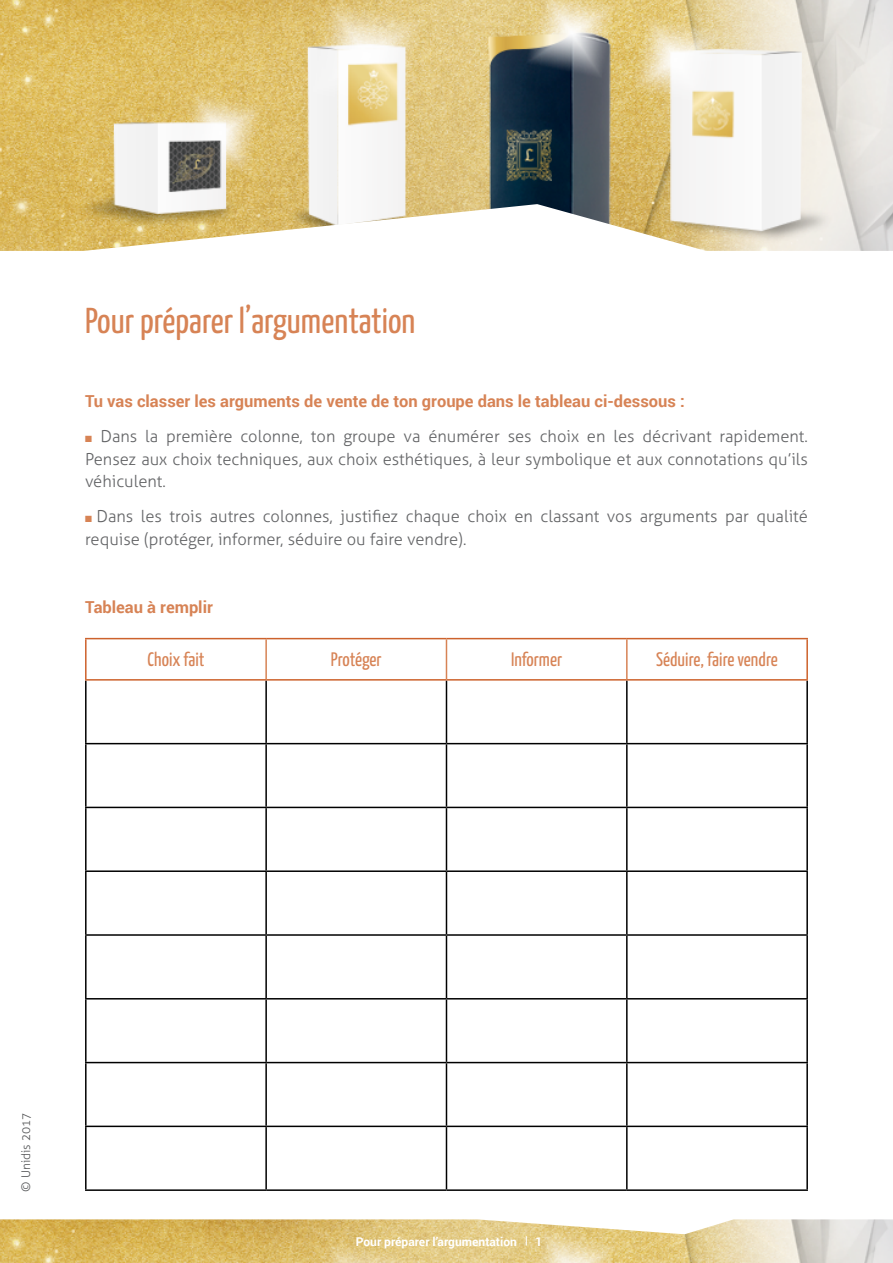
<style>
.page{position:relative;width:893px;height:1263px;background:#fff}
.page>*{position:absolute;margin:0;border:0;box-sizing:border-box;transform-origin:0 0}
.t1{font:36px "Yanone Kaffeesatz";color:#d78355}
.t2{font:19.5px "Yanone Kaffeesatz";color:#d78355}
.t3{font:300 16.5px/22.5px "Aller";color:#636466;text-align:justify}
.t4{font:700 16.5px "Roboto";color:#d78355}
.t5{font:700 12px "Roboto";color:#fff}
.t6{font:300 12px "Aller";color:#58595b}
.s1{color:#d78355}
</style>
<div class="page">
<img style="left:0;top:0;width:893px;height:251px">
<img style="left:0;top:1219px;width:893px;height:44px">
<hr style="left:85px;top:681px;width:2px;height:62px;background:#000">
<hr style="left:265px;top:681px;width:2px;height:62px;background:#000">
<hr style="left:446px;top:681px;width:1px;height:62px;background:#000">
<hr style="left:626px;top:681px;width:2px;height:62px;background:#000">
<hr style="left:806px;top:681px;width:2px;height:62px;background:#000">
<hr style="left:85px;top:743px;width:181px;height:1px;background:#000">
<hr style="left:85px;top:744px;width:2px;height:63px;background:#000">
<hr style="left:266px;top:743px;width:180px;height:1px;background:#000">
<hr style="left:265px;top:744px;width:2px;height:63px;background:#000">
<hr style="left:446px;top:743px;width:181px;height:1px;background:#000">
<hr style="left:446px;top:744px;width:1px;height:63px;background:#000">
<hr style="left:627px;top:743px;width:181px;height:1px;background:#000">
<hr style="left:626px;top:744px;width:2px;height:63px;background:#000">
<hr style="left:806px;top:744px;width:2px;height:63px;background:#000">
<hr style="left:627px;top:807px;width:181px;height:1px;background:#000">
<hr style="left:806px;top:808px;width:2px;height:62px;background:#000">
<hr style="left:446px;top:807px;width:181px;height:1px;background:#000">
<hr style="left:626px;top:808px;width:2px;height:62px;background:#000">
<hr style="left:266px;top:807px;width:180px;height:1px;background:#000">
<hr style="left:446px;top:808px;width:1px;height:62px;background:#000">
<hr style="left:85px;top:807px;width:181px;height:1px;background:#000">
<hr style="left:85px;top:808px;width:2px;height:62px;background:#000">
<hr style="left:265px;top:808px;width:2px;height:62px;background:#000">
<hr style="left:85px;top:870px;width:181px;height:2px;background:#000">
<hr style="left:85px;top:872px;width:2px;height:62px;background:#000">
<hr style="left:266px;top:870px;width:180px;height:2px;background:#000">
<hr style="left:265px;top:872px;width:2px;height:62px;background:#000">
<hr style="left:446px;top:870px;width:181px;height:2px;background:#000">
<hr style="left:446px;top:872px;width:1px;height:62px;background:#000">
<hr style="left:627px;top:870px;width:181px;height:2px;background:#000">
<hr style="left:626px;top:872px;width:2px;height:62px;background:#000">
<hr style="left:806px;top:872px;width:2px;height:62px;background:#000">
<hr style="left:627px;top:934px;width:181px;height:2px;background:#000">
<hr style="left:806px;top:936px;width:2px;height:62px;background:#000">
<hr style="left:627px;top:998px;width:181px;height:1px;background:#000">
<hr style="left:806px;top:999px;width:2px;height:63px;background:#000">
<hr style="left:626px;top:999px;width:2px;height:63px;background:#000">
<hr style="left:446px;top:934px;width:181px;height:2px;background:#000">
<hr style="left:626px;top:936px;width:2px;height:62px;background:#000">
<hr style="left:446px;top:998px;width:181px;height:1px;background:#000">
<hr style="left:266px;top:934px;width:180px;height:2px;background:#000">
<hr style="left:446px;top:936px;width:1px;height:62px;background:#000">
<hr style="left:85px;top:934px;width:181px;height:2px;background:#000">
<hr style="left:85px;top:936px;width:2px;height:62px;background:#000">
<hr style="left:265px;top:936px;width:2px;height:62px;background:#000">
<hr style="left:266px;top:998px;width:180px;height:1px;background:#000">
<hr style="left:446px;top:999px;width:1px;height:63px;background:#000">
<hr style="left:85px;top:998px;width:181px;height:1px;background:#000">
<hr style="left:85px;top:999px;width:2px;height:63px;background:#000">
<hr style="left:265px;top:999px;width:2px;height:63px;background:#000">
<hr style="left:627px;top:1062px;width:181px;height:1px;background:#000">
<hr style="left:806px;top:1063px;width:2px;height:62px;background:#000">
<hr style="left:446px;top:1062px;width:181px;height:1px;background:#000">
<hr style="left:626px;top:1063px;width:2px;height:62px;background:#000">
<hr style="left:266px;top:1062px;width:180px;height:1px;background:#000">
<hr style="left:446px;top:1063px;width:1px;height:62px;background:#000">
<hr style="left:85px;top:1062px;width:181px;height:1px;background:#000">
<hr style="left:85px;top:1063px;width:2px;height:62px;background:#000">
<hr style="left:265px;top:1063px;width:2px;height:62px;background:#000">
<hr style="left:627px;top:1125px;width:181px;height:2px;background:#000">
<hr style="left:806px;top:1127px;width:2px;height:62px;background:#000">
<hr style="left:627px;top:1189px;width:181px;height:2px;background:#000">
<hr style="left:446px;top:1125px;width:181px;height:2px;background:#000">
<hr style="left:626px;top:1127px;width:2px;height:62px;background:#000">
<hr style="left:446px;top:1189px;width:181px;height:2px;background:#000">
<hr style="left:266px;top:1125px;width:180px;height:2px;background:#000">
<hr style="left:446px;top:1127px;width:1px;height:62px;background:#000">
<hr style="left:266px;top:1189px;width:180px;height:2px;background:#000">
<hr style="left:85px;top:1125px;width:181px;height:2px;background:#000">
<hr style="left:85px;top:1127px;width:2px;height:62px;background:#000">
<hr style="left:265px;top:1127px;width:2px;height:62px;background:#000">
<hr style="left:85px;top:1189px;width:181px;height:2px;background:#000">
<hr style="left:85px;top:638px;width:181px;height:1px;background:#cd622c">
<hr style="left:85px;top:639px;width:2px;height:40px;background:#cd622c">
<hr style="left:85px;top:679px;width:181px;height:2px;background:#cd622c">
<hr style="left:266px;top:638px;width:180px;height:1px;background:#cd622c">
<hr style="left:266px;top:679px;width:180px;height:2px;background:#cd622c">
<hr style="left:265px;top:639px;width:2px;height:40px;background:#d78355">
<hr style="left:446px;top:638px;width:181px;height:1px;background:#cd622c">
<hr style="left:446px;top:679px;width:181px;height:2px;background:#cd622c">
<hr style="left:446px;top:639px;width:1px;height:40px;background:#d78355">
<hr style="left:627px;top:638px;width:181px;height:1px;background:#cd622c">
<hr style="left:806px;top:639px;width:2px;height:40px;background:#cd622c">
<hr style="left:627px;top:679px;width:181px;height:2px;background:#cd622c">
<hr style="left:626px;top:639px;width:2px;height:40px;background:#d78355">
<h1 class="t1" style="left:85px;top:299px;width:332px">Pour préparer l’argumentation</h1>
<p class="t4" style="left:85px;top:389px;width:601px">Tu vas classer les arguments de vente de ton groupe dans le tableau ci-dessous :</p>
<p class="t3" style="left:85px;top:425px;width:724px"><span class="s1">■</span> Dans la première colonne, ton groupe va énumérer ses choix en les décrivant rapidement.<br>Pensez aux choix techniques, aux choix esthétiques, à leur symbolique et aux connotations qu’ils véhiculent.</p>
<p class="t3" style="left:85px;top:505px;width:724px"><span class="s1">■</span> Dans les trois autres colonnes, justifiez chaque choix en classant vos arguments par qualité requise (protéger, informer, séduire ou faire vendre).</p>
<p class="t4" style="left:85px;top:595px;width:129px">Tableau à remplir</p>
<p class="t2" style="left:147px;top:648px;width:58px">Choix fait</p>
<p class="t2" style="left:331px;top:648px;width:52px">Protéger</p>
<p class="t2" style="left:511px;top:648px;width:53px">Informer</p>
<p class="t2" style="left:656px;top:648px;width:123px">Séduire, faire vendre</p>
<p class="t6" style="left:19px;top:1192px;width:81px;rotate:-90deg">© Unidis 2017</p>
<p class="t5" style="left:356px;top:1233px;width:163px">Pour préparer l’argumentation</p>
<p class="t5" style="left:536px;top:1233px;width:8px">1</p>
</div>
